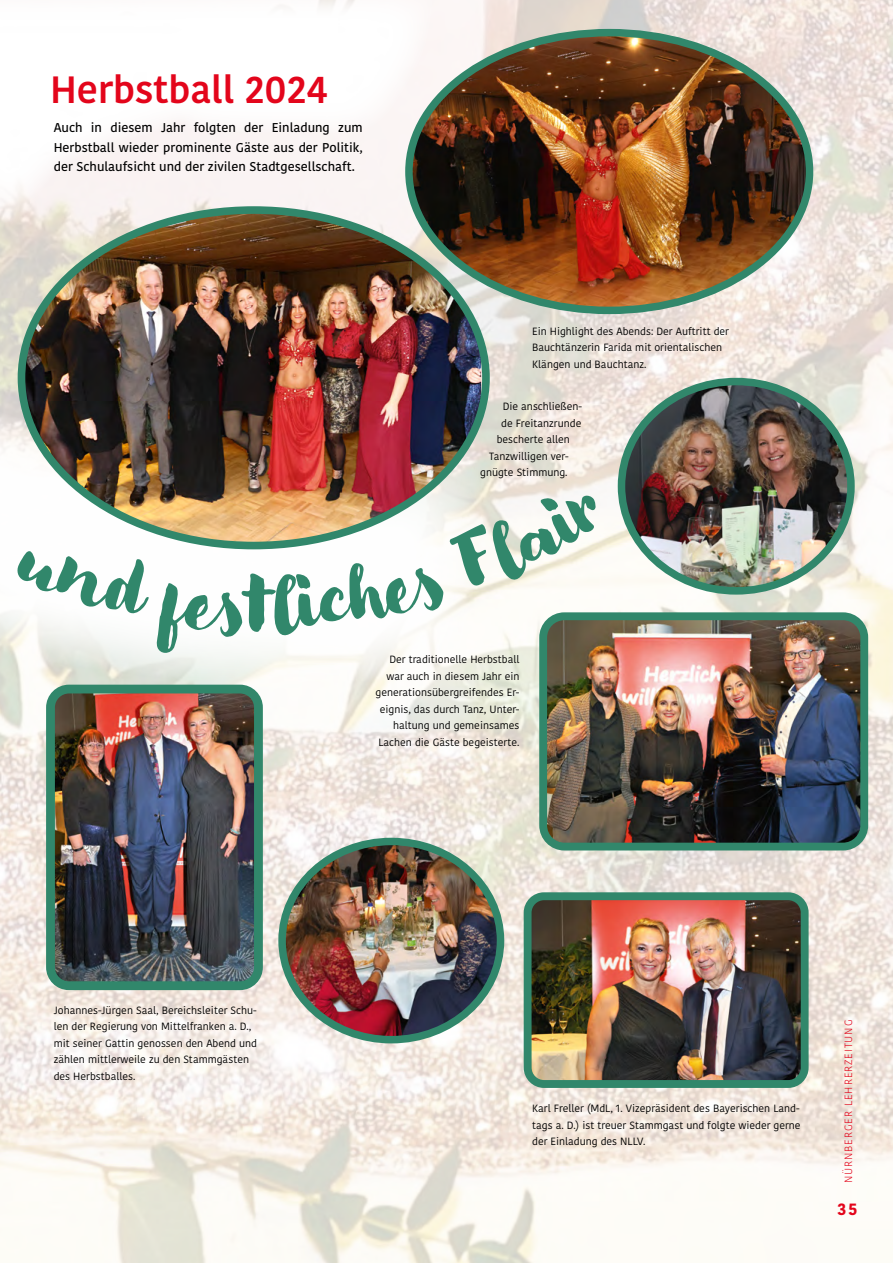
<style>
.page{position:relative;width:893px;height:1263px;background:#fff}
.page>*{position:absolute;margin:0;border:0;box-sizing:border-box;transform-origin:0 0}
.t1{font:600 37.95px "Kohinoor Devanagari";color:#e3051b}
.t2{font:700 16.5px "Kohinoor Devanagari";color:#e3051b}
.t3{font:500 12.75px/19.5px "Kohinoor Devanagari";color:#000;text-align:justify}
.t4{font:10.5px/16.5px "Kohinoor Devanagari";color:#000}
.t5{font:300 10.5px "Kohinoor Devanagari";letter-spacing:.09em;color:#e3051b}
</style>
<div class="page">
<img style="left:0;top:0;width:893px;height:1263px">
<svg style="left:0;top:0;width:438px;height:226px"></svg>
<img style="left:51px;top:689px;width:207px;height:297px">
<div style="left:46px;top:685px;width:217px;height:305px;border:9px solid #31876b;border-radius:18px"></div>
<svg style="left:0;top:301px;width:485px;height:384px"></svg>
<img style="left:409px;top:35px;width:400px;height:275px">
<div style="left:405px;top:29px;width:408px;height:285px;border:8px solid #31876b;border-radius:50%"></div>
<img style="left:285px;top:841px;width:215px;height:199px">
<div style="left:278px;top:838px;width:226px;height:205px;border:8px solid #31876b;border-radius:50%"></div>
<img style="left:528px;top:901px;width:277px;height:183px">
<div style="left:524px;top:892px;width:285px;height:196px;border:8px solid #31876b;border-radius:16px"></div>
<img style="left:543px;top:616px;width:321px;height:230px">
<div style="left:539px;top:612px;width:329px;height:238px;border:8px solid #31876b;border-radius:21px"></div>
<img style="left:25px;top:210px;width:456px;height:276px">
<img style="left:621px;top:382px;width:230px;height:209px">
<div style="left:618px;top:378px;width:237px;height:217px;border:8px solid #31876b;border-radius:50%"></div>
<svg style="left:13px;top:486px;width:595px;height:170px"></svg>
<h1 class="t1" style="left:50px;top:68px;width:279px">Herbstball 2024</h1>
<p class="t3" style="left:54px;top:118px;width:311px">Auch in diesem Jahr folgten der Einladung zum Herbstball wieder prominente Gäste aus der Politik, der Schulaufsicht und der zivilen Stadtgesellschaft.</p>
<p class="t4" style="left:532px;top:323px;width:198px">Ein Highlight des Abends: Der Auftritt der<br>Bauchtänzerin Farida mit orientalischen<br>Klängen und Bauchtanz.</p>
<p class="t4" style="left:503px;top:398px;width:81px">Die anschließen-</p>
<p class="t4" style="left:501px;top:415px;width:82px">de Freitanzrunde</p>
<p class="t4" style="left:497px;top:431px;width:75px">bescherte allen</p>
<p class="t4" style="left:489px;top:448px;width:81px">Tanzwilligen ver-</p>
<p class="t4" style="left:480px;top:464px;width:89px">gnügte Stimmung.</p>
<p class="t4" style="left:376px;top:651px;width:145px;text-align:right">Der traditionelle Herbstball war auch in diesem Jahr ein generationsübergreifendes Er&shy;eignis, das durch Tanz, Unter&shy;haltung und gemeinsames<br>Lachen die Gäste begeisterte.</p>
<p class="t4" style="left:54px;top:1002px;width:205px">Johannes-Jürgen Saal, Bereichsleiter Schu&shy;len der Regierung von Mittelfranken a. D., mit seiner Gattin genossen den Abend und zählen mittlerweile zu den Stammgästen des Herbstballes.</p>
<p class="t4" style="left:532px;top:1100px;width:270px;text-align:justify">Karl Freller (MdL, 1. Vizepräsident des Bayerischen Land&shy;tags a. D.) ist treuer Stammgast und folgte wieder gerne der Einladung des NLLV.</p>
<p class="t5" style="left:842px;top:1183px;width:165px;rotate:-90deg">NÜRNBERGER LEHRERZEITUNG</p>
<h2 class="t2" style="left:837px;top:1194px;width:22px">35</h2>
</div>
